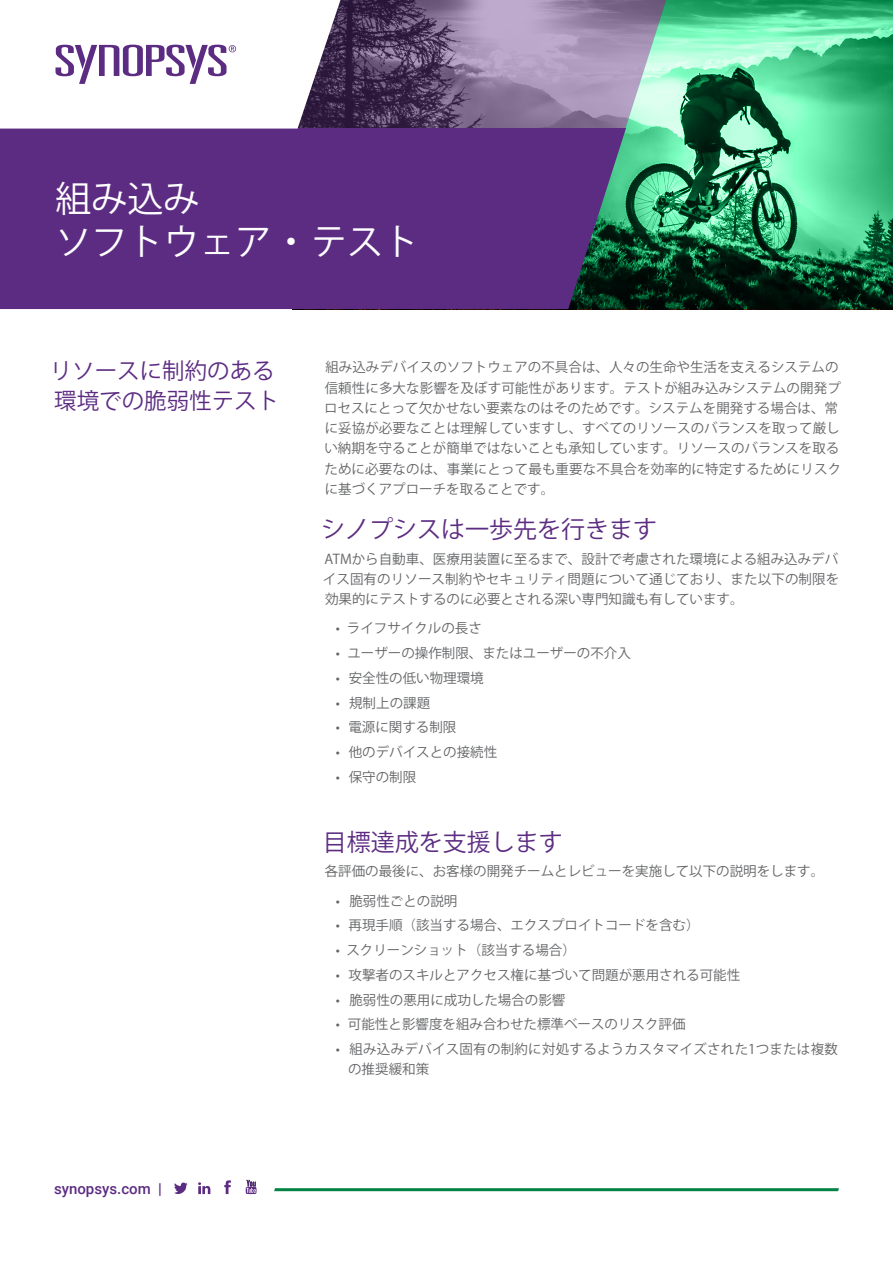
<style>
.page{position:relative;width:893px;height:1263px;background:#fff}
.page>*{position:absolute;margin:0;border:0;box-sizing:border-box;transform-origin:0 0}
.Main_Title{font:36px/43.2px "Koz Go Pr 6 N";color:#fff}
.HEADING_1{font:24px "Koz Go Pr 6 N";color:#5c2c82}
.ABSTRACT{font:22.5px/30px "Koz Go Pr 6 N";color:#5c2c82}
.t1{font:500 15px "Roboto";color:#5c2c82}
.BODY_COPY{font:13.5px/20.2px "Koz Go Pr 6 N";color:#636466}
.BODY_COPY-2{font:13.5px/20.2px "Koz Go Pr 6 N";letter-spacing:.02em;color:#636466}
</style>
<div class="page">
<svg style="left:626px;top:0;width:267px;height:309px;background:#3e9e71"></svg>
<svg style="left:345px;top:0;width:326px;height:132px;background:#857996"></svg>
<div style="left:0;top:128px;width:626px;height:181px;background:#5c2c82"></div>
<svg style="left:0;top:0;width:345px;height:129px"></svg>
<svg style="left:274px;top:1188px;width:565px;height:3px;background:#108a50"></svg>
<svg style="left:174px;top:1182px;width:14px;height:12px"></svg>
<svg style="left:224px;top:1180px;width:7px;height:14px"></svg>
<svg style="left:246px;top:1180px;width:11px;height:14px"></svg>
<svg style="left:198px;top:1182px;width:12px;height:12px"></svg>
<p class="Main_Title" style="left:55px;top:178px;width:365px">組み込み<br>ソフトウェア・テスト</p>
<p class="ABSTRACT" style="left:50px;top:357px;width:231px">リソースに制約のある環境での脆弱性テスト</p>
<p class="t1" style="left:54px;top:1178px;width:110px">synopsys.com |</p>
<p class="BODY_COPY" style="left:324px;top:357px;width:519px">組み込みデバイスのソフトウェアの不具合は、人々の生命や生活を支えるシステムの信頼性に多大な影響を及ぼす可能性があります。テストが組み込みシステムの開発プロセスにとって欠かせない要素なのはそのためです。システムを開発する場合は、常に妥協が必要なことは理解していますし、すべてのリソースのバランスを取って厳しい納期を守ることが簡単ではないことも承知しています。リソースのバランスを取るために必要なのは、事業にとって最も重要な不具合を効率的に特定するためにリスクに基づくアプローチを取ることです。</p>
<p class="HEADING_1" style="left:321px;top:516px;width:337px">シノプシスは一歩先を行きます</p>
<p class="BODY_COPY" style="left:323px;top:549px;width:518px;text-align:justify">ATMから自動車、医療用装置に至るまで、設計で考慮された環境による組み込みデバイス固有のリソース制約やセキュリティ問題について通じており、また以下の制限を効果的にテストするのに必要とされる深い専門知識も有しています。</p>
<p class="BODY_COPY" style="left:336px;top:618px;width:148px">• ライフサイクルの長さ</p>
<p class="BODY_COPY" style="left:336px;top:643px;width:297px">• ユーザーの操作制限、またはユーザーの不介入</p>
<p class="BODY_COPY" style="left:336px;top:668px;width:150px">• 安全性の低い物理環境</p>
<p class="BODY_COPY" style="left:336px;top:693px;width:96px">• 規制上の課題</p>
<p class="BODY_COPY" style="left:336px;top:717px;width:122px">• 電源に関する制限</p>
<p class="BODY_COPY" style="left:336px;top:742px;width:163px">• 他のデバイスとの接続性</p>
<p class="BODY_COPY" style="left:336px;top:767px;width:82px">• 保守の制限</p>
<p class="HEADING_1" style="left:323px;top:829px;width:241px">目標達成を支援します</p>
<p class="BODY_COPY" style="left:325px;top:861px;width:501px">各評価の最後に、お客様の開発チームとレビューを実施して以下の説明をします。</p>
<p class="BODY_COPY" style="left:336px;top:891px;width:123px">• 脆弱性ごとの説明</p>
<p class="BODY_COPY" style="left:336px;top:915px;width:365px">• 再現手順（該当する場合、エクスプロイトコードを含む）</p>
<p class="BODY_COPY" style="left:336px;top:940px;width:242px">• スクリーンショット（該当する場合）</p>
<p class="BODY_COPY" style="left:336px;top:965px;width:406px">• 攻撃者のスキルとアクセス権に基づいて問題が悪用される可能性</p>
<p class="BODY_COPY" style="left:336px;top:990px;width:231px">• 脆弱性の悪用に成功した場合の影響</p>
<p class="BODY_COPY" style="left:336px;top:1014px;width:351px">• 可能性と影響度を組み合わせた標準ベースのリスク評価</p>
<p class="BODY_COPY-2" style="left:348px;top:1039px;width:491px;text-indent:-12px">• 組み込みデバイス固有の制約に対処するようカスタマイズされた1つまたは複数の推奨緩和策</p>
</div>
